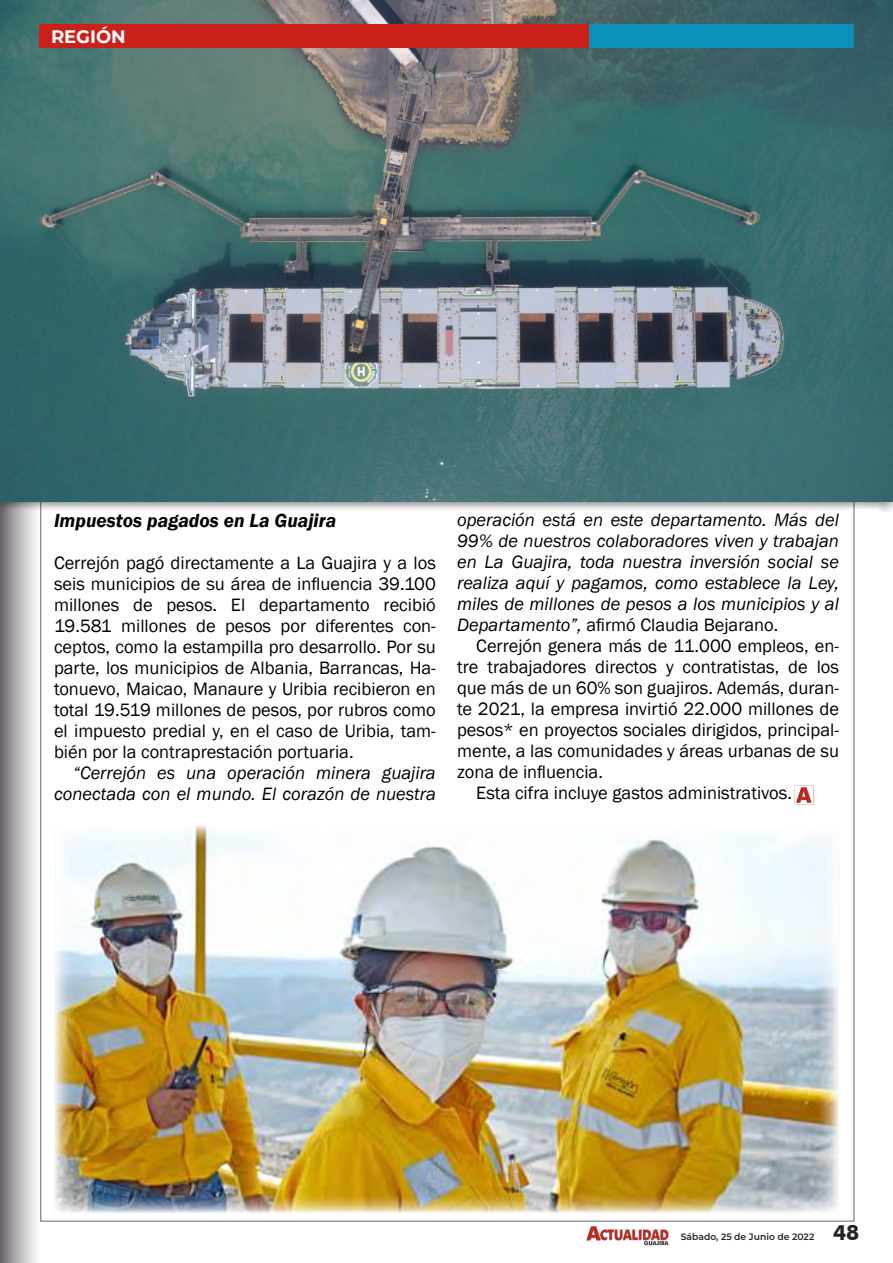
<style>
.page{position:relative;width:893px;height:1263px;background:#fff}
.page>*{position:absolute;margin:0;border:0;box-sizing:border-box;transform-origin:0 0}
.t1{font:700 21px "Futura BT";color:#292129}
.t2{font:italic 600 19.5px "Franklin Gothic";color:#000}
.t3{font:18.45px/21px "Franklin Gothic";color:#000;text-align:justify}
.t4{font:italic 18.45px/21px "Franklin Gothic";color:#000;text-align:right}
.t5{font:700 18px "Montserrat";color:#fff}
.t6{font:600 9.15px "Montserrat";color:#292129}
.s1{font-style:normal}
</style>
<div class="page">
<div style="left:0;top:0;width:40px;height:1263px;background:linear-gradient(to right,#6f6a6f,#fff)"></div>
<img style="left:54px;top:785px;width:785px;height:461px">
<img style="left:795px;top:786px;width:19px;height:18px">
<img style="left:0;top:0;width:893px;height:502px">
<div style="left:39px;top:24px;width:550px;height:24px;background:#cc211a"></div>
<div style="left:589px;top:24px;width:265px;height:24px;background:#0a90b9"></div>
<p class="t5" style="left:51px;top:23px;width:76px">REGIÓN</p>
<p class="t5" style="left:51px;top:23px;width:96px">PORTADA</p>
<p class="t2" style="left:54px;top:508px;width:284px">Impuestos pagados en La Guajira</p>
<p class="t3" style="left:54px;top:553px;width:383px">Cerrejón pagó directamente a La Guajira y a los seis municipios de su área de influencia 39.100 millones de pesos. El departamento recibió 19.581 millones de pesos por diferentes con&shy;ceptos, como la estampilla pro desarrollo. Por su parte, los municipios de Albania, Barrancas, Ha&shy;tonuevo, Maicao, Manaure y Uribia recibieron en total 19.519 millones de pesos, por rubros como el impuesto predial y, en el caso de Uribia, tam&shy;bién por la contraprestación portuaria.</p>
<p class="t4" style="left:54px;top:763px;width:383px">“Cerrejón es una operación minera guajira conectada con el mundo. El corazón de nuestra</p>
<p class="t4" style="left:457px;top:510px;width:383px;text-align:justify">operación está en este departamento. Más del 99% de nuestros colaboradores viven y trabajan en La Guajira, toda nuestra inversión social se realiza aquí y pagamos, como establece la Ley, miles de millones de pesos a los municipios y al Departamento”, <span class="s1">afirmó Claudia Bejarano.</span></p>
<p class="t3" style="left:476px;top:636px;width:364px">Cerrejón genera más de 11.000 empleos, en-</p>
<p class="t3" style="left:457px;top:657px;width:383px">tre trabajadores directos y contratistas, de los</p>
<p class="t3" style="left:457px;top:678px;width:383px">que más de un 60% son guajiros. Además, duran-</p>
<p class="t3" style="left:457px;top:699px;width:383px">te 2021, la empresa invirtió 22.000 millones de</p>
<p class="t3" style="left:457px;top:720px;width:383px">pesos* en proyectos sociales dirigidos, principal-</p>
<p class="t3" style="left:457px;top:741px;width:383px">mente, a las comunidades y áreas urbanas de su</p>
<p class="t3" style="left:457px;top:762px;width:147px">zona de influencia.</p>
<p class="t3" style="left:476px;top:783px;width:317px">Esta cifra incluye gastos administrativos.</p>
<p class="t6" style="left:681px;top:1230px;width:135px">Sábado, 25 de Junio de 2022</p>
<p class="t1" style="left:833px;top:1220px;width:28px">48</p>
</div>
